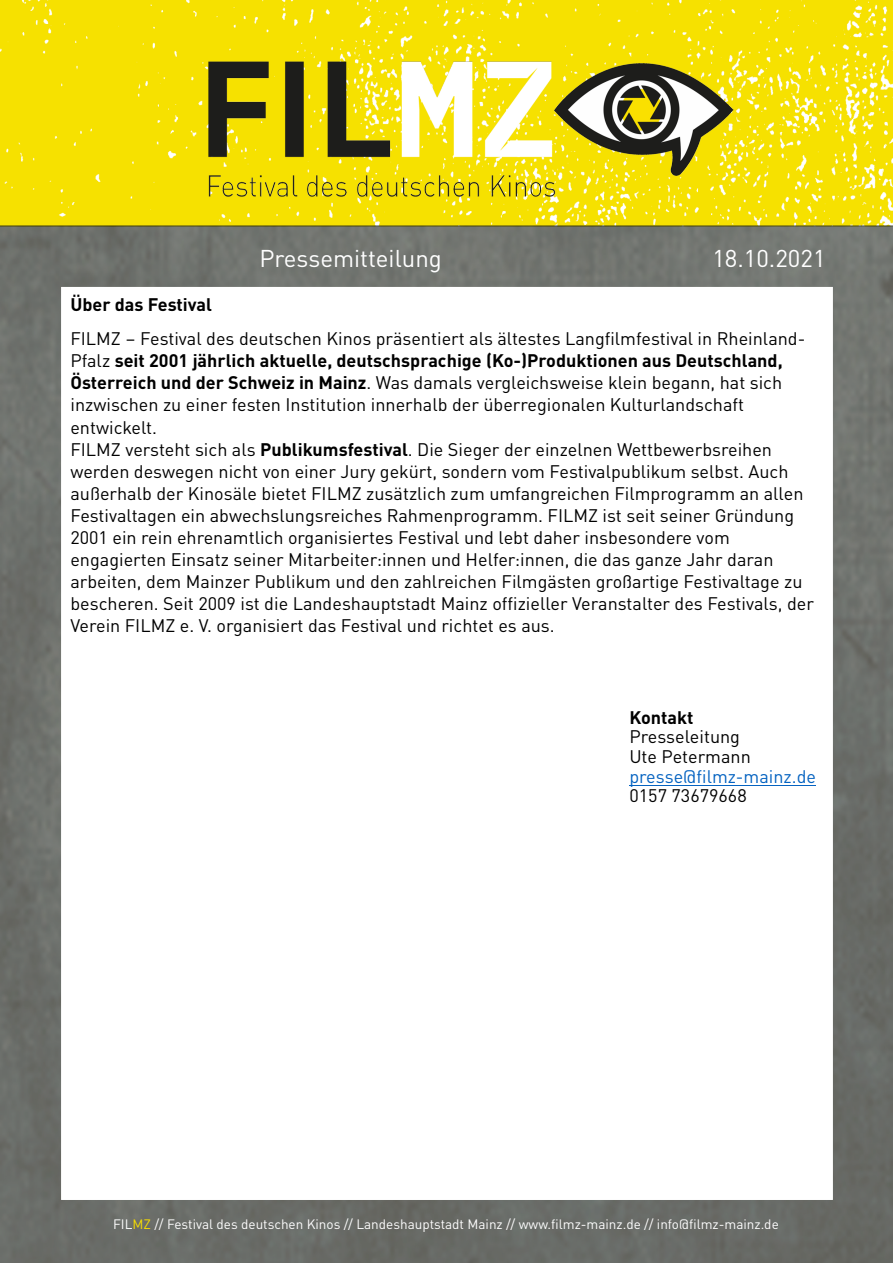
<style>
.page{position:relative;width:893px;height:1263px;background:#fff}
.page>*{position:absolute;margin:0;border:0;box-sizing:border-box;transform-origin:0 0}
.t1{font:24px "DIN Pro";color:#fff}
.t2{font:18px/22px "DIN Pro";color:#000}
.t3{font:700 18px "DIN Pro";color:#000}
.t4{font:18px "DIN Pro";color:#0563c1}
.t5{font:13.5px "DIN Pro";color:#fefefe}
.s1{font-weight:700}
.s2{color:#fff}
.s3{color:#f7dd00}
</style>
<div class="page">
<img style="left:0;top:0;width:893px;height:1263px">
<img style="left:208px;top:62px;width:526px;height:135px">
<hr style="left:629px;top:785px;width:187px;height:1px;background:#0563c1">
<h1 class="t1" style="left:259px;top:248px;width:184px">Pressemitteilung</h1>
<h1 class="t1" style="left:712px;top:248px;width:115px">18.10.2021</h1>
<p class="t3" style="left:70px;top:297px;width:143px">Über das Festival</p>
<p class="t2" style="left:70px;top:329px;width:745px">FILMZ – Festival des deutschen Kinos präsentiert als ältestes Langfilmfestival in Rheinland-Pfalz <span class="s1">seit 2001 jährlich aktuelle, deutschsprachige (Ko-)Produktionen aus Deutschland, Österreich und der Schweiz in Mainz</span>. Was damals vergleichsweise klein begann, hat sich inzwischen zu einer festen Institution innerhalb der überregionalen Kulturlandschaft entwickelt.<br>FILMZ versteht sich als <span class="s1">Publikumsfestival</span>. Die Sieger der einzelnen Wettbewerbsreihen werden deswegen nicht von einer Jury gekürt, sondern vom Festivalpublikum selbst. Auch außerhalb der Kinosäle bietet FILMZ zusätzlich zum umfangreichen Filmprogramm an allen Festivaltagen ein abwechslungsreiches Rahmenprogramm. FILMZ ist seit seiner Gründung 2001 ein rein ehrenamtlich organisiertes Festival und lebt daher insbesondere vom engagierten Einsatz seiner Mitarbeiter:innen und Helfer:innen, die das ganze Jahr daran arbeiten, dem Mainzer Publikum und den zahlreichen Filmgästen großartige Festivaltage zu bescheren. Seit 2009 ist die Landeshauptstadt Mainz offizieller Veranstalter des Festivals, der Verein FILMZ e. V. organisiert das Festival und richtet es aus.</p>
<p class="t3" style="left:629px;top:710px;width:66px">Kontakt</p>
<p class="t2" style="left:629px;top:729px;width:123px;line-height:19.6px">Presseleitung<br>Ute Petermann</p>
<p class="t4" style="left:629px;top:769px;width:188px">presse@filmz-mainz.de</p>
<p class="t2" style="left:629px;top:786px;width:119px">0157 73679668</p>
<p class="t5" style="left:113px;top:1219px;width:667px"><span class="s2">FIL</span><span class="s3">MZ</span> // Festival des deutschen Kinos // Landeshauptstadt Mainz // www.filmz-mainz.de // info@filmz-mainz.de</p>
</div>
